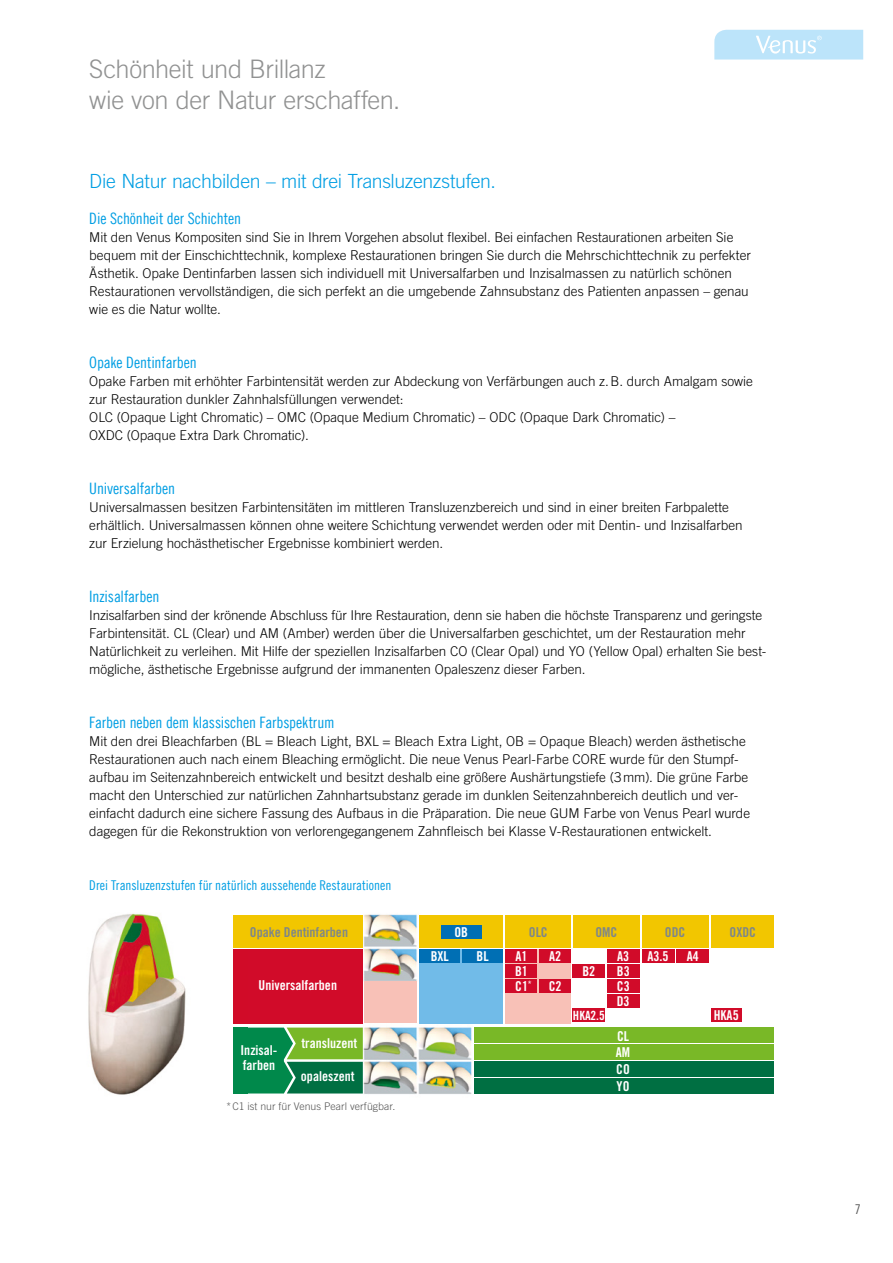
<style>
.page{position:relative;width:893px;height:1263px;background:#fff}
.page>*{position:absolute;margin:0;border:0;box-sizing:border-box;transform-origin:0 0}
.t1{font:300 25.5px/31.5px "Trade Gothic LT Com";letter-spacing:-.015em;color:#919292}
.t2{font:300 19.5px "Trade Gothic LT Com";letter-spacing:-.02em;color:#009ee3}
.t3{font:15.75px "Trade Gothic LT Com Cn 18";letter-spacing:-.005em;color:#009ee3}
.t4{font:13.65px/15px "Trade Gothic LT Com Bd Cn 20";color:#fff}
.t5{font:13.65px "Trade Gothic LT Com Bd Cn 20";color:#7e8789}
.t6{font:300 13.5px/18px "Trade Gothic LT Com";letter-spacing:-.005em;color:#000}
.t7{font:13.5px "Trade Gothic LT Com Cn 18";color:#009ee3}
.t8{font:13.5px "Trade Gothic LT Com Cn 18";color:#565656}
.t9{font:12.75px "Trade Gothic LT Com Bd Cn 20";color:#fff}
.t10{font:300 10.5px "Trade Gothic LT Com";letter-spacing:.005em;color:#565656}
</style>
<div class="page">
<img style="left:283px;top:914px;width:255px;height:180px">
<div style="left:365px;top:981px;width:52px;height:42px;background:#f8c1b7"></div>
<div style="left:234px;top:915px;width:128px;height:32px;background:#f2c600"></div>
<div style="left:234px;top:949px;width:128px;height:74px;background:#d10b29"></div>
<svg style="left:248px;top:1027px;width:115px;height:66px;background:#339648"></svg>
<img style="left:88px;top:913px;width:160px;height:182px">
<img style="left:234px;top:915px;width:14px;height:32px">
<img style="left:234px;top:949px;width:14px;height:74px">
<img style="left:234px;top:1027px;width:14px;height:66px">
<div style="left:419px;top:949px;width:84px;height:74px;background:#71bbe8"></div>
<div style="left:505px;top:949px;width:66px;height:74px;background:#f8c1b7"></div>
<div style="left:419px;top:915px;width:84px;height:32px;background:#f2c600"></div>
<div style="left:419px;top:949px;width:41px;height:14px;background:#006fb4"></div>
<div style="left:441px;top:925px;width:41px;height:14px;background:#006fb4"></div>
<div style="left:462px;top:949px;width:41px;height:14px;background:#006fb4"></div>
<div style="left:474px;top:1027px;width:300px;height:16px;background:#79b827"></div>
<div style="left:474px;top:1044px;width:300px;height:15px;background:#79b827"></div>
<div style="left:474px;top:1061px;width:300px;height:15px;background:#006f42"></div>
<div style="left:474px;top:1078px;width:300px;height:15px;background:#006f42"></div>
<div style="left:505px;top:949px;width:32px;height:14px;background:#d10b29"></div>
<div style="left:505px;top:915px;width:66px;height:32px;background:#f2c600"></div>
<div style="left:573px;top:915px;width:67px;height:32px;background:#f2c600"></div>
<div style="left:642px;top:915px;width:67px;height:32px;background:#f2c600"></div>
<div style="left:711px;top:915px;width:63px;height:32px;background:#f2c600"></div>
<div style="left:539px;top:949px;width:32px;height:14px;background:#d10b29"></div>
<div style="left:505px;top:964px;width:32px;height:14px;background:#d10b29"></div>
<div style="left:505px;top:979px;width:32px;height:14px;background:#d10b29"></div>
<div style="left:539px;top:979px;width:32px;height:14px;background:#d10b29"></div>
<div style="left:642px;top:949px;width:32px;height:14px;background:#d10b29"></div>
<div style="left:677px;top:949px;width:32px;height:14px;background:#d10b29"></div>
<div style="left:573px;top:964px;width:32px;height:14px;background:#d10b29"></div>
<div style="left:607px;top:949px;width:32px;height:14px;background:#d10b29"></div>
<div style="left:607px;top:964px;width:32px;height:14px;background:#d10b29"></div>
<div style="left:607px;top:979px;width:32px;height:14px;background:#d10b29"></div>
<div style="left:607px;top:994px;width:32px;height:13px;background:#d10b29"></div>
<div style="left:573px;top:1008px;width:32px;height:14px;background:#d10b29"></div>
<div style="left:711px;top:1008px;width:30px;height:14px;background:#d10b29"></div>
<svg style="left:714px;top:30px;width:149px;height:30px;background:#c2e6fa"></svg>
<h1 class="t1" style="left:89px;top:53px;width:313px">Schönheit und Brillanz<br>wie von der Natur erschaffen.</h1>
<h2 class="t2" style="left:89px;top:170px;width:408px">Die Natur nachbilden – mit drei Transluzenzstufen.</h2>
<p class="t3" style="left:89px;top:209px;width:153px">Die Schönheit der Schichten</p>
<p class="t6" style="left:89px;top:228px;width:663px">Mit den Venus Kompositen sind Sie in Ihrem Vorgehen absolut flexibel. Bei einfachen Restaurationen arbeiten Sie bequem mit der Einschichttechnik, komplexe Restaurationen bringen Sie durch die Mehrschichttechnik zu perfekter Ästhetik. Opake Dentinfarben lassen sich individuell mit Universalfarben und Inzisalmassen zu natürlich schönen Restaurationen vervollständigen, die sich perfekt an die umgebende Zahnsubstanz des Patienten anpassen – genau wie es die Natur wollte.</p>
<p class="t3" style="left:89px;top:353px;width:109px">Opake Dentinfarben</p>
<p class="t6" style="left:89px;top:372px;width:665px">Opake Farben mit erhöhter Farbintensität werden zur Abdeckung von Verfärbungen auch z.B. durch Amalgam sowie zur Restauration dunkler Zahnhalsfüllungen verwendet:<br>OLC (Opaque Light Chromatic) – OMC (Opaque Medium Chromatic) – ODC (Opaque Dark Chromatic) –<br>OXDC (Opaque Extra Dark Chromatic).</p>
<p class="t3" style="left:89px;top:479px;width:87px">Universalfarben</p>
<p class="t6" style="left:89px;top:498px;width:655px">Universalmassen besitzen Farbintensitäten im mittleren Transluzenzbereich und sind in einer breiten Farbpalette erhältlich. Universalmassen können ohne weitere Schichtung verwendet werden oder mit Dentin- und Inzisalfarben zur Erzielung hochästhetischer Ergebnisse kombiniert werden.</p>
<p class="t3" style="left:89px;top:587px;width:72px">Inzisalfarben</p>
<p class="t6" style="left:89px;top:606px;width:678px">Inzisalfarben sind der krönende Abschluss für Ihre Restauration, denn sie haben die höchste Transparenz und geringste Farbintensität. CL (Clear) und AM (Amber) werden über die Universalfarben geschichtet, um der Restauration mehr Natürlichkeit zu verleihen. Mit Hilfe der speziellen Inzisalfarben CO (Clear Opal) und YO (Yellow Opal) erhalten Sie best&shy;mögliche, ästhetische Ergebnisse aufgrund der immanenten Opaleszenz dieser Farben.</p>
<p class="t3" style="left:89px;top:713px;width:247px">Farben neben dem klassischen Farbspektrum</p>
<p class="t6" style="left:89px;top:732px;width:662px">Mit den drei Bleachfarben (BL = Bleach Light, BXL = Bleach Extra Light, OB = Opaque Bleach) werden ästhetische Restaurationen auch nach einem Bleaching ermöglicht. Die neue Venus Pearl-Farbe CORE wurde für den Stumpf&shy;aufbau im Seitenzahnbereich entwickelt und besitzt deshalb eine größere Aushärtungstiefe (3mm). Die grüne Farbe macht den Unterschied zur natürlichen Zahnhartsubstanz gerade im dunklen Seitenzahnbereich deutlich und ver&shy;einfacht dadurch eine sichere Fassung des Aufbaus in die Präparation. Die neue GUM Farbe von Venus Pearl wurde dagegen für die Rekonstruktion von verlorengegangenem Zahnfleisch bei Klasse V-Restaurationen entwickelt.</p>
<p class="t7" style="left:89px;top:877px;width:304px">Drei Transluzenzstufen für natürlich aussehende Restaurationen</p>
<p class="t5" style="left:250px;top:924px;width:100px">Opake Dentinfarben</p>
<p class="t4" style="left:259px;top:977px;width:80px">Universalfarben</p>
<p class="t4" style="left:240px;top:1043px;width:38px;line-height:14.4px">Inzisal&shy;farben</p>
<p class="t4" style="left:301px;top:1035px;width:57px">transluzent</p>
<p class="t4" style="left:301px;top:1069px;width:55px">opaleszent</p>
<p class="t10" style="left:226px;top:1099px;width:171px">*C1 ist nur für Venus Pearl verfügbar.</p>
<p class="t4" style="left:454px;top:924px;width:15px">OB</p>
<p class="t5" style="left:529px;top:924px;width:20px">OLC</p>
<p class="t4" style="left:431px;top:949px;width:20px">BXL</p>
<p class="t4" style="left:477px;top:949px;width:14px">BL</p>
<p class="t4" style="left:515px;top:949px;width:14px">A1</p>
<p class="t4" style="left:549px;top:949px;width:14px">A2</p>
<p class="t4" style="left:515px;top:963px;width:18px">B1<br>C1<sup>*</sup></p>
<p class="t4" style="left:549px;top:978px;width:14px">C2</p>
<p class="t5" style="left:595px;top:924px;width:23px">OMC</p>
<p class="t4" style="left:582px;top:964px;width:14px">B2</p>
<p class="t4" style="left:617px;top:949px;width:14px;text-align:justify">A3<br>B3<br>C3<br>D3</p>
<p class="t5" style="left:665px;top:924px;width:22px">ODC</p>
<p class="t5" style="left:730px;top:924px;width:28px">OXDC</p>
<p class="t4" style="left:647px;top:949px;width:23px">A3.5</p>
<p class="t4" style="left:687px;top:948px;width:14px">A4</p>
<p class="t9" style="left:573px;top:1007px;width:33px">HKA2.5</p>
<p class="t4" style="left:714px;top:1008px;width:26px">HKA5</p>
<p class="t4" style="left:616px;top:1027px;width:16px;line-height:16.8px;text-align:justify">CL AM CO YO</p>
<p class="t8" style="left:855px;top:1201px;width:7px">7</p>
</div>
